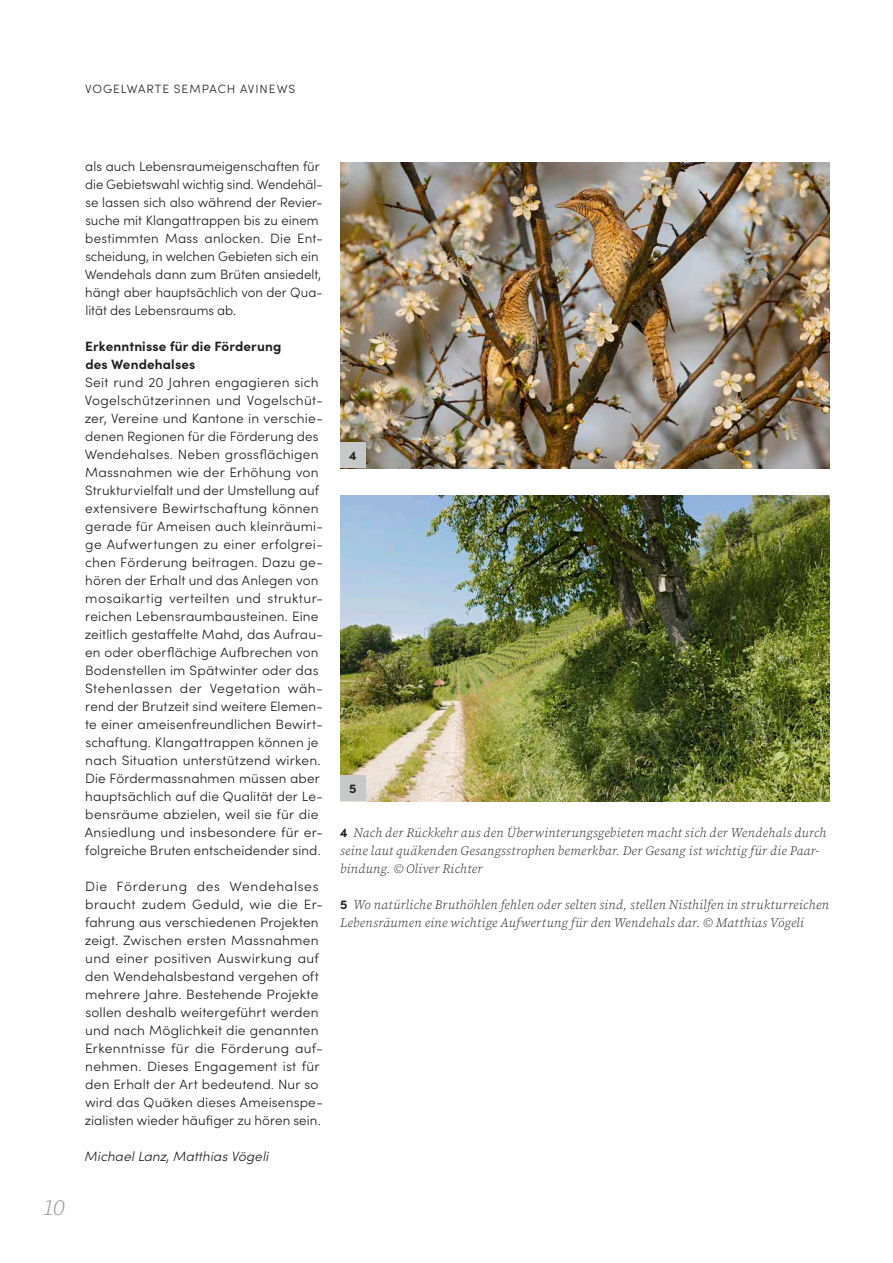
<style>
.page{position:relative;width:893px;height:1263px;background:#fff}
.page>*{position:absolute;margin:0;border:0;box-sizing:border-box;transform-origin:0 0}
.t1{font:italic 300 22.5px "Source Serif 4 Sm Text";color:#939598}
.VSE_Lauftext{font:300 13.5px/18px "Sofia Pro";letter-spacing:.01em;color:#231f20}
.VSE_Lauftext-Titel{font:700 13.5px/18px "Sofia Pro";letter-spacing:.01em;color:#231f20}
.VSE_Lauftext-2{font:italic 300 13.5px "Sofia Pro";letter-spacing:.01em;color:#231f20}
.VSE_Bildlegende{font:italic 300 12.75px/18px "Source Serif 4 Sm Text";letter-spacing:.025em;color:#231f20}
.VSE_Bildlegende_Nummer{font:700 12.75px "Sofia Pro";color:#231f20}
.VSE_Kopfzeile{font:300 12px "Sofia Pro";letter-spacing:.08em;color:#231f20}
.s1{font-family:"Sofia Pro";font-weight:700;font-style:normal}
</style>
<div class="page">
<img style="left:340px;top:163px;width:489px;height:305px">
<img style="left:340px;top:496px;width:489px;height:305px">
<svg style="left:340px;top:776px;width:26px;height:25px"></svg>
<svg style="left:340px;top:443px;width:26px;height:25px"></svg>
<p class="VSE_Kopfzeile" style="left:85px;top:80px;width:212px">VOGELWARTE SEMPACH AVINEWS</p>
<h1 class="t1" style="left:43px;top:1193px;width:24px">10</h1>
<p class="VSE_Lauftext" style="left:85px;top:157px;width:239px">als auch Lebensraumeigenschaften für die Gebietswahl wichtig sind. Wendehäl&shy;se lassen sich also während der Revier&shy;suche mit Klangattrappen bis zu einem bestimmten Mass anlocken. Die Ent&shy;scheidung, in welchen Gebieten sich ein Wendehals dann zum Brüten ansiedelt, hängt aber hauptsächlich von der Qua&shy;lität des Lebensraums ab.</p>
<p class="VSE_Lauftext-Titel" style="left:85px;top:336px;width:198px">Erkenntnisse für die Förderung des Wendehalses</p>
<p class="VSE_Lauftext" style="left:85px;top:373px;width:240px">Seit rund 20 Jahren engagieren sich Vogelschützerinnen und Vogelschüt&shy;zer, Vereine und Kantone in verschie&shy;denen Regionen für die Förderung des Wendehalses. Neben grossflächigen Massnahmen wie der Erhöhung von Strukturvielfalt und der Umstellung auf extensivere Bewirtschaftung können gerade für Ameisen auch kleinräumi&shy;ge Aufwertungen zu einer erfolgrei&shy;chen Förderung beitragen. Dazu ge&shy;hören der Erhalt und das Anlegen von mosaikartig verteilten und struktur&shy;reichen Lebensraumbausteinen. Eine zeitlich gestaffelte Mahd, das Aufrau&shy;en oder oberflächige Aufbrechen von Bodenstellen im Spätwinter oder das Stehenlassen der Vegetation wäh&shy;rend der Brutzeit sind weitere Elemen&shy;te einer ameisenfreundlichen Bewirt&shy;schaftung. Klangattrappen können je nach Situation unterstützend wirken.<br>Die Fördermassnahmen müssen aber hauptsächlich auf die Qualität der Le&shy;bensräume abzielen, weil sie für die Ansiedlung und insbesondere für er&shy;folgreiche Bruten entscheidender sind.</p>
<p class="VSE_Lauftext" style="left:85px;top:877px;width:239px">Die Förderung des Wendehalses braucht zudem Geduld, wie die Er&shy;fahrung aus verschiedenen Projekten zeigt. Zwischen ersten Massnahmen und einer positiven Auswirkung auf den Wendehalsbestand vergehen oft mehrere Jahre. Bestehende Projekte sollen deshalb weitergeführt werden und nach Möglichkeit die genannten Erkenntnisse für die Förderung auf&shy;nehmen. Dieses Engagement ist für den Erhalt der Art bedeutend. Nur so wird das Quäken dieses Ameisenspe&shy;zialisten wieder häufiger zu hören sein.</p>
<p class="VSE_Lauftext-2" style="left:84px;top:1147px;width:186px">Michael Lanz, Matthias Vögeli</p>
<p class="VSE_Bildlegende_Nummer" style="left:349px;top:445px;width:9px">4</p>
<p class="VSE_Bildlegende_Nummer" style="left:349px;top:778px;width:9px">5</p>
<p class="VSE_Bildlegende" style="left:340px;top:824px;width:488px"><span class="s1">4</span> Nach der Rückkehr aus den Überwinterungsgebieten macht sich der Wendehals durch seine laut quäkenden Gesangsstrophen bemerkbar. Der Gesang ist wichtig für die Paar&shy;bindung. © Oliver Richter</p>
<p class="VSE_Bildlegende" style="left:340px;top:896px;width:490px"><span class="s1">5</span> Wo natürliche Bruthöhlen fehlen oder selten sind, stellen Nisthilfen in strukturreichen<br>Lebensräumen eine wichtige Aufwertung für den Wendehals dar. © Matthias Vögeli</p>
</div>
